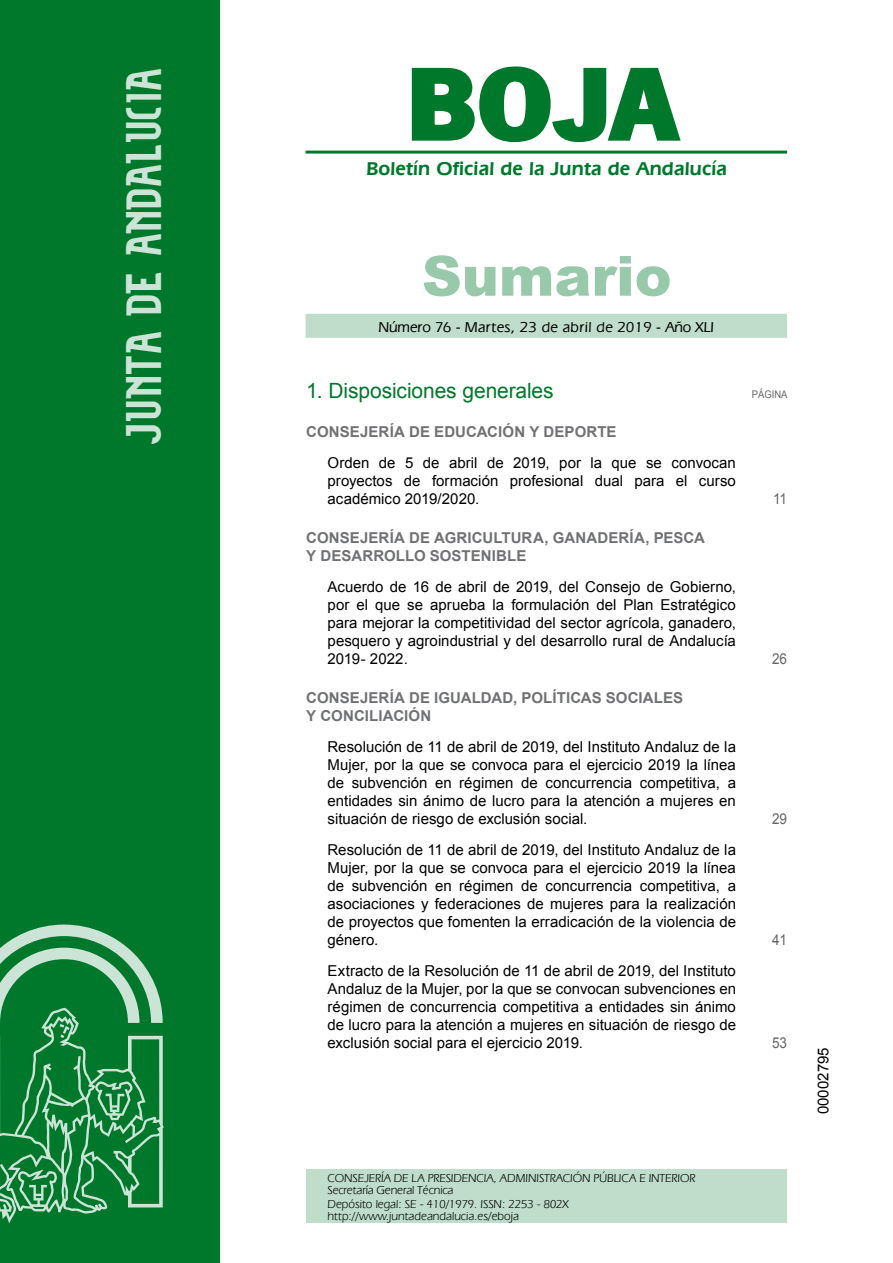
<style>
.page{position:relative;width:893px;height:1263px;background:#fff}
.page>*{position:absolute;margin:0;border:0;box-sizing:border-box;transform-origin:0 0}
.t1{font:700 105px "News Got T";color:#00782c;scale:1.14 1}
.t2{font:900 55.5px "Arial";color:#99c9ab}
.t3{font:27px "Alfabeto Andaluz Nuevo";color:#cce4d5}
.t4{font:21px "Arial";letter-spacing:-.005em;color:#00782c}
.t5{font:600 19.5px "Eras IT Cby BT";letter-spacing:.01em;color:#00782c}
.t6{font:15px/18px "Arial";color:#000;text-align:justify}
.t7{font:700 15px/18px "Arial";letter-spacing:.005em;color:#707173}
.t8{font:500 15px "Eras IT Cby BT";letter-spacing:.025em;color:#000}
.t9{font:15px "Arial";color:#646567;scale:.9 1}
.t10{font:12px/12px "Eras IT Cby BT";letter-spacing:-.01em;color:#000}
.t11{font:10.5px "Arial";color:#646567;scale:.9 1}
</style>
<div class="page">
<hr style="left:305px;top:151px;width:482px;height:3px;background:#00782c">
<div style="left:305px;top:314px;width:482px;height:24px;background:#bfddca"></div>
<div style="left:0;top:0;width:219px;height:1263px;background:#00782c"></div>
<svg style="left:0;top:925px;width:164px;height:298px"></svg>
<svg style="left:411px;top:66px;width:270px;height:77px"></svg>
<div style="left:306px;top:1169px;width:481px;height:54px;background:#bfddca"></div>
<h3 class="t3" style="left:136px;top:446px;width:379px;rotate:-90deg">JUNTA DE ANDALUCIA</h3>
<h1 class="t1" style="left:405px;top:42px;width:240px">BOJA</h1>
<h3 class="t5" style="left:366px;top:157px;width:362px">Boletín Oficial de la Junta de Andalucía</h3>
<h2 class="t2" style="left:422px;top:236px;width:251px">Sumario</h2>
<p class="t8" style="left:378px;top:317px;width:337px">Número 76 - Martes, 23 de abril de 2019 - Año XLI</p>
<h3 class="t4" style="left:306px;top:377px;width:249px">1. Disposiciones generales</h3>
<p class="t11" style="left:751px;top:388px;width:41px">PÁGINA</p>
<p class="t7" style="left:306px;top:424px;width:312px">CONSEJERÍA DE EDUCACIÓN Y DEPORTE</p>
<p class="t6" style="left:327px;top:454px;width:410px">Orden de 5 de abril de 2019, por la que se convocan proyectos de formación profesional dual para el curso académico 2019/2020.</p>
<p class="t9" style="left:773px;top:489px;width:17px">11</p>
<p class="t7" style="left:306px;top:530px;width:400px">CONSEJERÍA DE AGRICULTURA, GANADERÍA, PESCA<br>Y DESARROLLO SOSTENIBLE</p>
<p class="t6" style="left:327px;top:578px;width:410px">Acuerdo de 16 de abril de 2019, del Consejo de Gobierno, por el que se aprueba la formulación del Plan Estratégico para mejorar la competitividad del sector agrícola, ganadero, pesquero y agroindustrial y del desarrollo rural de Andalucía 2019- 2022.</p>
<p class="t7" style="left:306px;top:690px;width:378px">CONSEJERÍA DE IGUALDAD, POLÍTICAS SOCIALES<br>Y CONCILIACIÓN</p>
<p class="t6" style="left:327px;top:738px;width:410px">Resolución de 11 de abril de 2019, del Instituto Andaluz de la Mujer, por la que se convoca para el ejercicio 2019 la línea de subvención en régimen de concurrencia competitiva, a entidades sin ánimo de lucro para la atención a mujeres en situación de riesgo de exclusión social.</p>
<p class="t6" style="left:327px;top:841px;width:410px">Resolución de 11 de abril de 2019, del Instituto Andaluz de la Mujer, por la que se convoca para el ejercicio 2019 la línea de subvención en régimen de concurrencia competitiva, a asociaciones y federaciones de mujeres para la realización de proyectos que fomenten la erradicación de la violencia de género.</p>
<p class="t6" style="left:327px;top:962px;width:410px">Extracto de la Resolución de 11 de abril de 2019, del Instituto Andaluz de la Mujer, por la que se convocan subvenciones en régimen de concurrencia competitiva a entidades sin ánimo de lucro para la atención a mujeres en situación de riesgo de exclusión social para el ejercicio 2019.</p>
<p class="t9" style="left:772px;top:649px;width:18px">26</p>
<p class="t9" style="left:772px;top:809px;width:18px">29</p>
<p class="t9" style="left:772px;top:930px;width:18px">41</p>
<p class="t9" style="left:772px;top:1033px;width:18px">53</p>
<p class="t10" style="left:327px;top:1171px;width:369px">CONSEJERÍA DE LA PRESIDENCIA, ADMINISTRACIÓN PÚBLICA E INTERIOR<br>Secretaría General Técnica</p>
<p class="t10" style="left:327px;top:1198px;width:243px">Depósito legal: SE - 410/1979. ISSN: 2253 - 802X http://www.juntadeandalucia.es/eboja</p>
<p class="t6" style="left:814px;top:1114px;width:68px;rotate:-90deg">00002795</p>
</div>
